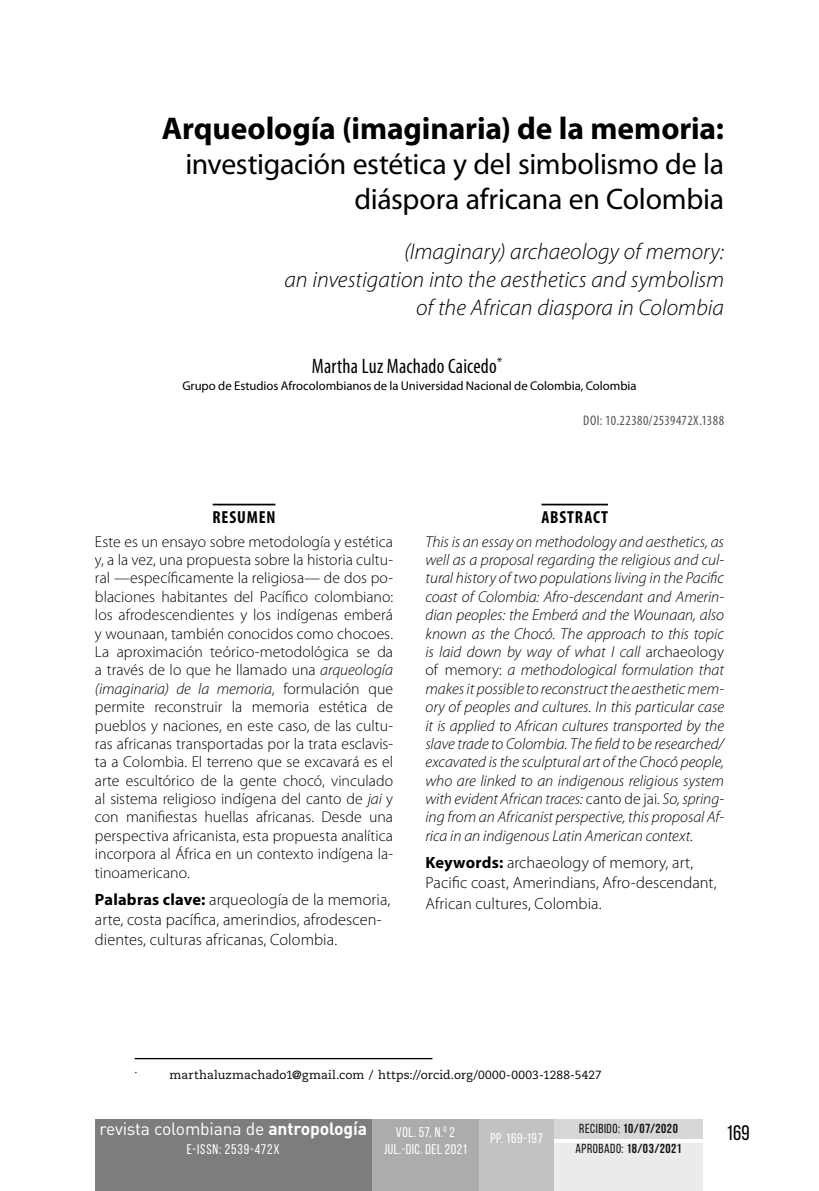
<style>
.page{position:relative;width:819px;height:1191px;background:#fff}
.page>*{position:absolute;margin:0;border:0;box-sizing:border-box;transform-origin:0 0}
.t1{font:700 31.5px "Myriad Pro";letter-spacing:-.005em;color:#000}
.t2{font:29.75px/35px "Myriad Pro";letter-spacing:-.01em;color:#000;text-align:right}
.t3{font:italic 300 22.75px/28px "Myriad Pro";color:#000;text-align:right}
.t4{font:condensed 21px "Myriad Pro";letter-spacing:.01em;color:#000;scale:.95 1}
.t5{font:21px "Bebas Neue";color:#000}
.t6{font:17.5px "DIN Pro";letter-spacing:-.01em;color:#fff}
.t7{font:700 condensed 17.5px "Myriad Pro";letter-spacing:.05em;color:#000}
.t8{font:300 16.45px/20.1px "Myriad Pro";letter-spacing:.005em;color:#000}
.t9{font:300 15.75px/18.4px "Myriad Pro";color:#000;text-align:justify}
.t10{font:italic 300 15.75px/18.4px "Myriad Pro";color:#000;text-align:justify}
.t11{font:14px "Bebas Neue";letter-spacing:.04em;color:#fff}
.t12{font:condensed 14px "Myriad Pro";letter-spacing:.03em;color:#555}
.t13{font:14px "Bebas Neue";letter-spacing:.065em;color:#fff}
.t14{font:700 13.12px "Bebas Neue";letter-spacing:.04em;color:#121212}
.t15{font:12.6px "Myriad Pro";color:#000}
.t16{font:11.9px "Caecilia LT Std";letter-spacing:.01em;color:#000}
.t17{font:6.12px "Helvetica";color:#000}
.s1{font-style:italic}
.s2{font-weight:700}
.s3{font-style:normal}
.s4{font-weight:400}
</style>
<div class="page">
<div style="left:371px;top:1119px;width:108px;height:72px;background:#acacac"></div>
<div style="left:95px;top:1119px;width:276px;height:72px;background:#7d7d7d"></div>
<div style="left:479px;top:1119px;width:75px;height:72px;background:#c2c2c2"></div>
<div style="left:554px;top:1119px;width:149px;height:19px;background:#d7d7d7"></div>
<div style="left:554px;top:1143px;width:149px;height:48px;background:#ebebeb"></div>
<hr style="left:135px;top:1058px;width:297px;height:1px;background:#000">
<hr style="left:213px;top:504px;width:62px;height:1px;background:#000">
<hr style="left:541px;top:504px;width:67px;height:1px;background:#000">
<h1 class="t1" style="left:162px;top:107px;width:563px">Arqueología (imaginaria) de la memoria:</h1>
<h2 class="t2" style="left:185px;top:146px;width:540px">investigación estética y del simbolismo de la diáspora africana en Colombia</h2>
<h3 class="t3" style="left:284px;top:237px;width:441px">(Imaginary) archaeology of memory:<br>an investigation into the aesthetics and symbolism of the African diaspora in Colombia</h3>
<h3 class="t4" style="left:312px;top:353px;width:207px">Martha Luz Machado Caicedo<sup>*</sup><sup>1</sup></h3>
<p class="t15" style="left:182px;top:378px;width:456px">Grupo de Estudios Afrocolombianos de la Universidad Nacional de Colombia, Colombia</p>
<p class="t12" style="left:583px;top:411px;width:142px">DOI: 10.22380/2539472X.1388</p>
<p class="t7" style="left:212px;top:506px;width:64px">RESUMEN</p>
<p class="t9" style="left:95px;top:532px;width:299px">Este es un ensayo sobre metodología y estética y, a la vez, una propuesta sobre la historia cultu&shy;ral —específicamente la religiosa— de dos po&shy;blaciones habitantes del Pacífico colombiano: los afrodescendientes y los indígenas emberá y wounaan, también conocidos como chocoes.<br>La aproximación teórico-metodológica se da a través de lo que he llamado una <span class="s1">arqueología (imaginaria) de la memoria</span>, formulación que permite reconstruir la memoria estética de pueblos y naciones, en este caso, de las cultu&shy;ras africanas transportadas por la trata esclavis&shy;ta a Colombia. El terreno que se excavará es el arte escultórico de la gente chocó, vinculado al sistema religioso indígena del canto de <span class="s1">jai</span> y con manifiestas huellas africanas. Desde una perspectiva africanista, esta propuesta analítica incorpora al África en un contexto indígena la&shy;tinoamericano.</p>
<p class="t8" style="left:95px;top:889px;width:297px"><span class="s2">Palabras clave:</span> arqueología de la memoria, arte, costa pacífica, amerindios, afrodescen&shy;dientes, culturas africanas, Colombia.</p>
<p class="t7" style="left:541px;top:506px;width:68px">ABSTRACT</p>
<p class="t10" style="left:425px;top:532px;width:300px">This is an essay on methodology and aesthetics, as well as a proposal regarding the religious and cul&shy;tural history of two populations living in the Pacific coast of Colombia: Afro-descendant and Amerin&shy;dian peoples: the Emberá and the Wounaan, also known as the Chocó. The approach to this topic is laid down by way of what I call <span class="s3">archaeology of memory:</span> a methodological formulation that makes it possible to reconstruct the aesthetic mem&shy;ory of peoples and cultures. In this particular case it is applied to African cultures transported by the slave trade to Colombia. The field to be researched/ excavated is the sculptural art of the Chocó people, who are linked to an indigenous religious system with evident African traces: <span class="s3">canto de jai</span>. So, spring&shy;ing from an Africanist perspective, this proposal Af&shy;rica in an indigenous Latin American context.</p>
<p class="t8" style="left:425px;top:852px;width:292px"><span class="s2">Keywords:</span> archaeology of memory, art,<br>Pacific coast, Amerindians, Afro-descendant,<br>African cultures, Colombia.</p>
<p class="t17" style="left:135px;top:1069px;width:4px">*</p>
<p class="t16" style="left:169px;top:1068px;width:434px">marthaluzmachado1@gmail.com / https://orcid.org/0000-0003-1288-5427</p>
<p class="t6" style="left:99px;top:1117px;width:269px">revista colombiana de <span class="s2">antropología</span></p>
<h3 class="t5" style="left:726px;top:1121px;width:25px">169</h3>
<p class="t13" style="left:187px;top:1141px;width:94px">E-ISSN: 2539-472X</p>
<p class="t14" style="left:579px;top:1121px;width:100px"><span class="s4">RECIBIDO:</span> 10/07/2020</p>
<p class="t11" style="left:396px;top:1124px;width:60px">VOL. 57, N.<sup>0</sup> 2</p>
<p class="t11" style="left:490px;top:1130px;width:54px">PP. 169-197</p>
<p class="t14" style="left:575px;top:1141px;width:108px"><span class="s4">APROBADO:</span> 18/03/2021</p>
<p class="t11" style="left:383px;top:1141px;width:85px">JUL.-DIC. DEL 2021</p>
</div>
